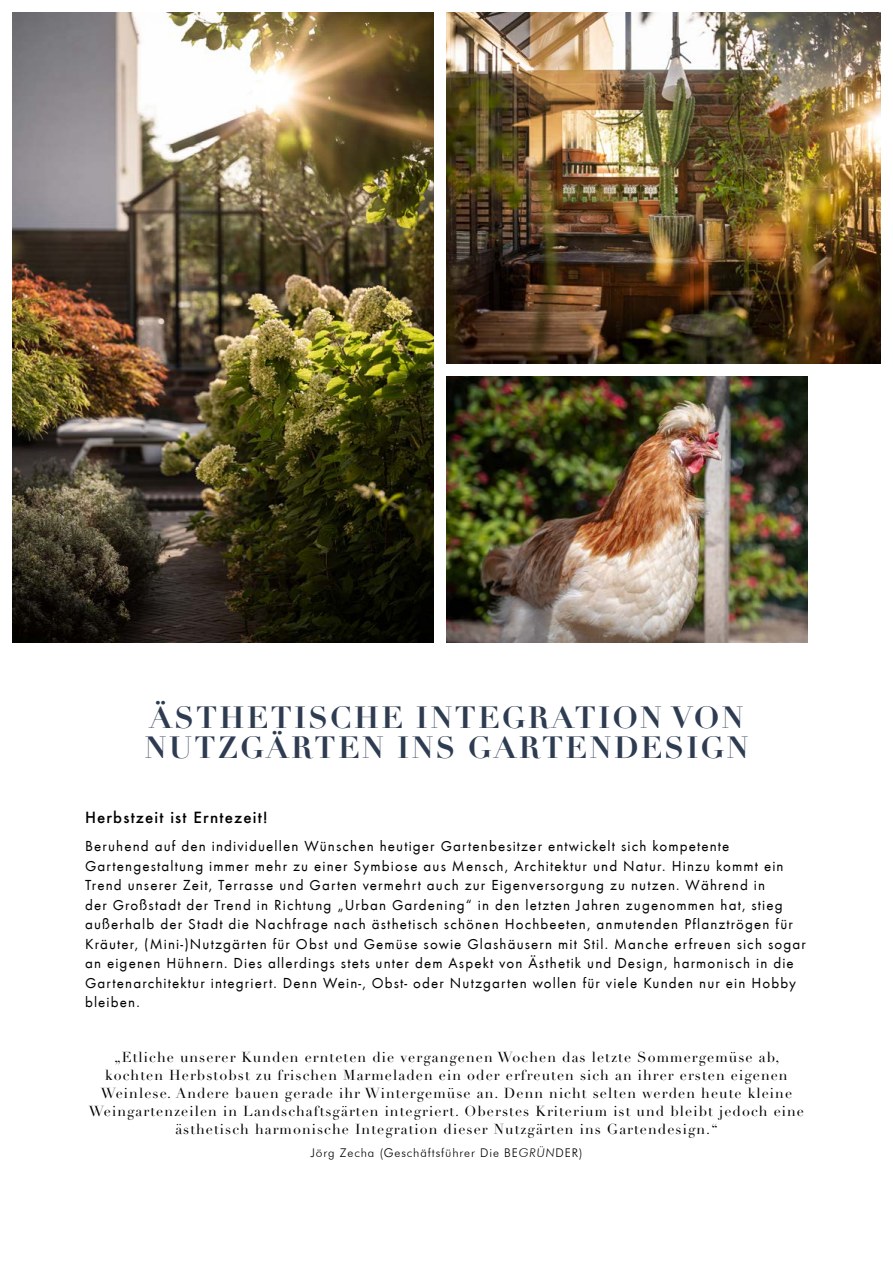
<style>
.page{position:relative;width:893px;height:1263px;background:#fff}
.page>*{position:absolute;margin:0;border:0;box-sizing:border-box;transform-origin:0 0}
.t1{font:700 30px/30px "Didot LT Pro";letter-spacing:.075em;color:#2e3c52}
.t2{font:15px/19.5px "Futura T";letter-spacing:.075em;color:#000}
.t3{font:500 15px "Futura";letter-spacing:.075em;color:#000}
.t4{font:14.25px/18px "Didot LH";letter-spacing:.075em;color:#000;text-align:center}
.t5{font:300 12px "Futura BT";letter-spacing:.075em;color:#000}
.s1{font-style:italic}
</style>
<div class="page">
<img style="left:446px;top:12px;width:434px;height:352px">
<img style="left:13px;top:13px;width:421px;height:630px">
<img style="left:446px;top:376px;width:362px;height:267px">
<h1 class="t1" style="left:144px;top:703px;width:606px">ÄSTHETISCHE INTEGRATION VON<br>NUTZGÄRTEN INS GARTENDESIGN</h1>
<p class="t3" style="left:85px;top:807px;width:184px">Herbstzeit ist Erntezeit!</p>
<p class="t2" style="left:85px;top:836px;width:722px">Beruhend auf den individuellen Wünschen heutiger Gartenbesitzer entwickelt sich kompetente Gartengestaltung immer mehr zu einer Symbiose aus Mensch, Architektur und Natur. Hinzu kommt ein Trend unserer Zeit, Terrasse und Garten vermehrt auch zur Eigenversorgung zu nutzen. Während in<br>der Großstadt der Trend in Richtung „Urban Gardening“ in den letzten Jahren zugenommen hat, stieg außerhalb der Stadt die Nachfrage nach ästhetisch schönen Hochbeeten, anmutenden Pflanztrögen für Kräuter, (Mini-)Nutzgärten für Obst und Gemüse sowie Glashäusern mit Stil. Manche erfreuen sich sogar an eigenen Hühnern. Dies allerdings stets unter dem Aspekt von Ästhetik und Design, harmonisch in die Gartenarchitektur integriert. Denn Wein-, Obst- oder Nutzgarten wollen für viele Kunden nur ein Hobby bleiben.</p>
<p class="t4" style="left:89px;top:1048px;width:717px">„Etliche unserer Kunden ernteten die vergangenen Wochen das letzte Sommergemüse ab, kochten Herbstobst zu frischen Marmeladen ein oder erfreuten sich an ihrer ersten eigenen Weinlese. Andere bauen gerade ihr Wintergemüse an. Denn nicht selten werden heute kleine Weingartenzeilen in Landschaftsgärten integriert. Oberstes Kriterium ist und bleibt jedoch eine ästhetisch harmonische Integration dieser Nutzgärten ins Gartendesign.“</p>
<p class="t5" style="left:311px;top:1145px;width:273px">Jörg Zecha (Geschäftsführer Die BE<span class="s1">GRÜN</span>DER)</p>
</div>
